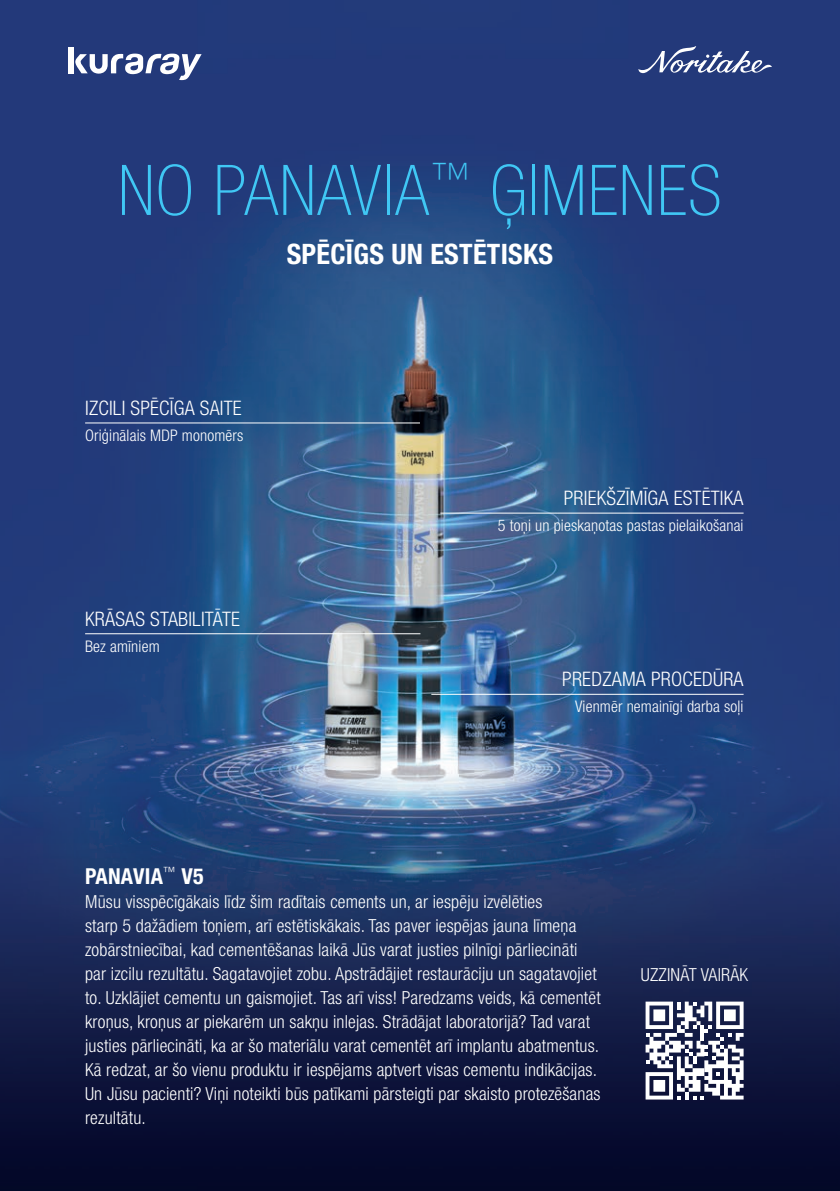
<style>
.page{position:relative;width:840px;height:1191px;background:#fff}
.page>*{position:absolute;margin:0;border:0;box-sizing:border-box;transform-origin:0 0}
.t1{font:100 condensed 70px "Helvetica Neue LT Pro";letter-spacing:.02em;color:#40c7f4}
.t2{font:700 condensed 28.2px "Helvetica Neue LT Pro";letter-spacing:.01em;color:#fff}
.t3{font:700 condensed 22px "Helvetica Neue LT Pro";letter-spacing:.01em;color:#fff}
.t4{font:300 condensed 20px "Helvetica Neue LT Pro";letter-spacing:.01em;color:#fff}
.t5{font:300 condensed 18px/24px "Helvetica Neue LT Pro";letter-spacing:.01em;color:#fff}
.t6{font:300 condensed 16px "Helvetica Neue LT Pro";letter-spacing:.01em;color:#fff}
</style>
<div class="page">
<img style="left:0;top:0;width:839px;height:1191px">
<hr style="left:431px;top:694px;width:312px;height:1px;background:#fff">
<hr style="left:440px;top:513px;width:303px;height:1px;background:#fff">
<hr style="left:85px;top:633px;width:335px;height:1px;background:#fff">
<hr style="left:85px;top:422px;width:335px;height:1px;background:#fff">
<div style="left:68px;top:47px;width:5px;height:26px;background:#fff"></div>
<svg style="left:75px;top:54px;width:126px;height:26px"></svg>
<svg style="left:638px;top:46px;width:133px;height:27px;background:#556698"></svg>
<svg style="left:645px;top:1001px;width:98px;height:98px"></svg>
<h1 class="t1" style="left:118px;top:150px;width:604px">NO PANAVIA<sup>™</sup> ĢIMENES</h1>
<h2 class="t2" style="left:286px;top:237px;width:268px">SPĒCĪGS UN ESTĒTISKS</h2>
<p class="t4" style="left:85px;top:396px;width:158px">IZCILI SPĒCĪGA SAITE</p>
<p class="t6" style="left:85px;top:426px;width:160px">Oriģinālais MDP monomērs</p>
<p class="t4" style="left:85px;top:607px;width:156px">KRĀSAS STABILITĀTE</p>
<p class="t6" style="left:85px;top:637px;width:76px">Bez amīniem</p>
<p class="t4" style="left:563px;top:486px;width:181px">PRIEKŠZĪMĪGA ESTĒTIKA</p>
<p class="t6" style="left:497px;top:516px;width:247px">5 toņi un pieskaņotas pastas pielaikošanai</p>
<p class="t4" style="left:562px;top:667px;width:183px">PREDZAMA PROCEDŪRA</p>
<p class="t6" style="left:574px;top:697px;width:170px">Vienmēr nemainīgi darba soļi</p>
<p class="t3" style="left:85px;top:862px;width:120px">PANAVIA<sup>™</sup> V5</p>
<p class="t5" style="left:85px;top:889px;width:516px">Mūsu visspēcīgākais līdz šim radītais cements un, ar iespēju izvēlēties<br>starp 5 dažādiem toņiem, arī estētiskākais. Tas paver iespējas jauna līmeņa zobārstniecībai, kad cementēšanas laikā Jūs varat justies pilnīgi pārliecināti par izcilu rezultātu. Sagatavojiet zobu. Apstrādājiet restaurāciju un sagatavojiet to. Uzklājiet cementu un gaismojiet. Tas arī viss! Paredzams veids, kā cementēt kroņus, kroņus ar piekarēm un sakņu inlejas. Strādājat laboratorijā? Tad varat justies pārliecināti, ka ar šo materiālu varat cementēt arī implantu abatmentus.<br>Kā redzat, ar šo vienu produktu ir iespējams aptvert visas cementu indikācijas.<br>Un Jūsu pacienti? Viņi noteikti būs patīkami pārsteigti par skaisto protezēšanas rezultātu.</p>
<p class="t5" style="left:640px;top:962px;width:109px">UZZINĀT VAIRĀK</p>
</div>
